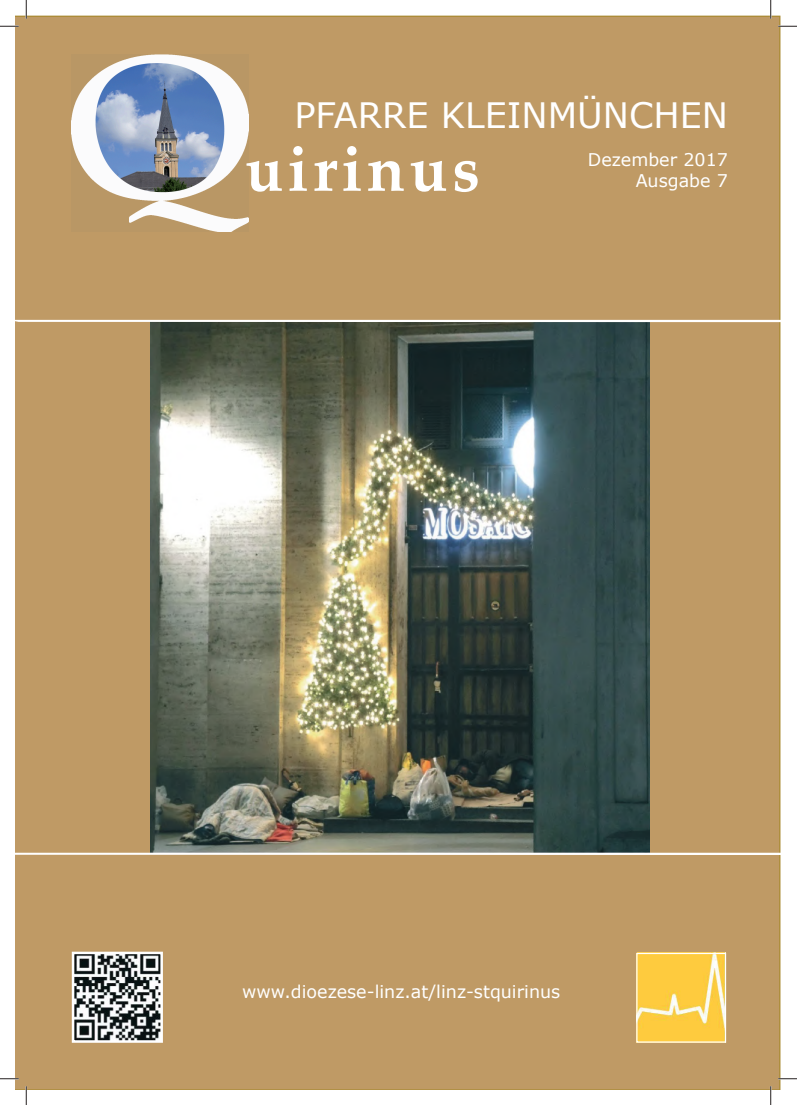
<style>
.page{position:relative;width:797px;height:1105px;background:#fff}
.page>*{position:absolute;margin:0;border:0;box-sizing:border-box;transform-origin:0 0}
.t1{font:700 62.5px "Palatino Linotype";letter-spacing:.07em;color:#fff}
.t2{font:35px "Verdana";color:#fff}
.t3{font:17.5px/21px "Verdana";color:#fff;text-align:right}
</style>
<div class="page">
<div style="left:16px;top:16px;width:764px;height:1073px;background:#bf9a65"></div>
<img style="left:71px;top:55px;width:177px;height:177px">
<img style="left:75px;top:955px;width:85px;height:85px">
<div style="left:72px;top:952px;width:91px;height:91px;border:2px solid #fff"></div>
<img style="left:150px;top:322px;width:499px;height:531px">
<svg style="left:16px;top:853px;width:764px;height:2px"></svg>
<svg style="left:16px;top:320px;width:764px;height:2px"></svg>
<img style="left:638px;top:955px;width:86px;height:86px">
<div style="left:636px;top:953px;width:90px;height:90px;border:1px solid #fff"></div>
<svg style="left:0;top:25px;width:19px;height:2px"></svg>
<svg style="left:778px;top:25px;width:19px;height:2px"></svg>
<svg style="left:0;top:1078px;width:19px;height:1px"></svg>
<svg style="left:778px;top:1078px;width:19px;height:1px"></svg>
<svg style="left:25px;top:0;width:2px;height:19px"></svg>
<svg style="left:25px;top:1086px;width:2px;height:19px"></svg>
<svg style="left:770px;top:0;width:1px;height:19px"></svg>
<svg style="left:770px;top:1086px;width:1px;height:19px"></svg>
<h2 class="t2" style="left:295px;top:91px;width:435px">PFARRE KLEINMÜNCHEN</h2>
<h1 class="t1" style="left:245px;top:125px;width:236px">uirinus</h1>
<p class="t3" style="left:588px;top:149px;width:141px">Dezember 2017<br>Ausgabe 7</p>
<p class="t3" style="left:242px;top:981px;width:320px">www.dioezese-linz.at/linz-stquirinus</p>
</div>
